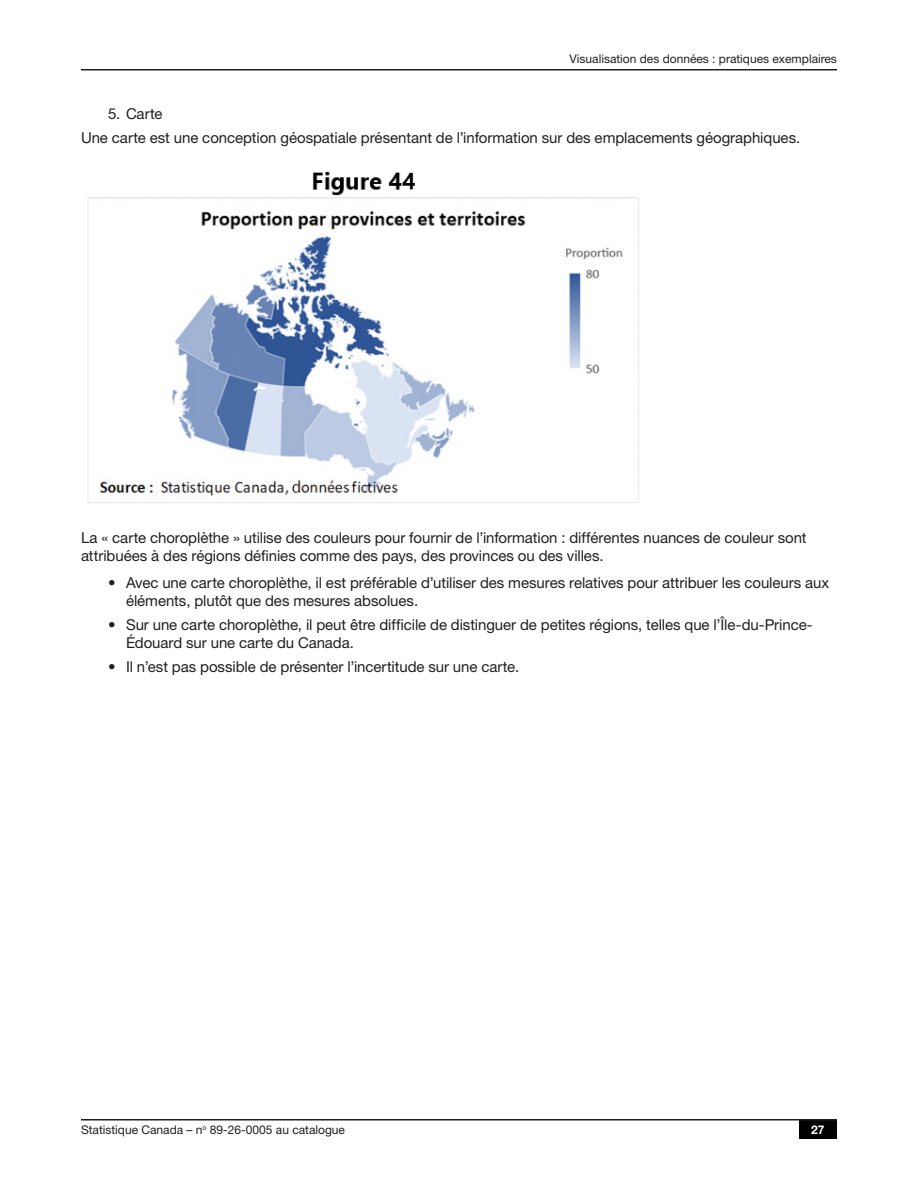
<style>
.page{position:relative;width:918px;height:1188px;background:#fff}
.page>*{position:absolute;margin:0;border:0;box-sizing:border-box;transform-origin:0 0}
.Text{font:15px/18px "Helvetica Neue LT Std";letter-spacing:-.005em;color:#231f20}
.Numbered_list{font:15px "Helvetica Neue LT Std";letter-spacing:-.005em;color:#231f20}
.t1{font:12px "Helvetica Neue LT Std";color:#231f20}
.t2{font:700 12px "Helvetica Neue LT Std";color:#fff}
</style>
<div class="page">
<img style="left:87px;top:171px;width:552px;height:332px">
<div style="left:799px;top:1120px;width:38px;height:19px;background:#000"></div>
<hr style="left:81px;top:1119px;width:756px;height:1px;background:#231f20">
<hr style="left:81px;top:69px;width:756px;height:1px;background:#231f20">
<p class="t1" style="left:570px;top:51px;width:269px">Visualisation des données : pratiques exemplaires</p>
<p class="Numbered_list" style="left:108px;top:104px;width:56px">5. Carte</p>
<p class="Text" style="left:81px;top:128px;width:721px">Une carte est une conception géospatiale présentant de l’information sur des emplacements géographiques.</p>
<p class="Text" style="left:81px;top:528px;width:727px">La « carte choroplèthe » utilise des couleurs pour fournir de l’information : différentes nuances de couleur sont attribuées à des régions définies comme des pays, des provinces ou des villes.</p>
<p class="Text" style="left:126px;top:573px;width:705px;text-indent:-18px">• Avec une carte choroplèthe, il est préférable d’utiliser des mesures relatives pour attribuer les couleurs aux éléments, plutôt que des mesures absolues.</p>
<p class="Text" style="left:126px;top:615px;width:688px;text-indent:-18px">• Sur une carte choroplèthe, il peut être difficile de distinguer de petites régions, telles que l’Île-du-Prince-<br>Édouard sur une carte du Canada.</p>
<p class="Text" style="left:108px;top:657px;width:413px">• Il n’est pas possible de présenter l’incertitude sur une carte.</p>
<p class="t1" style="left:81px;top:1122px;width:266px">Statistique Canada – n<sup>o</sup> 89-26-0005 au catalogue</p>
<p class="t2" style="left:811px;top:1122px;width:15px">27</p>
</div>
